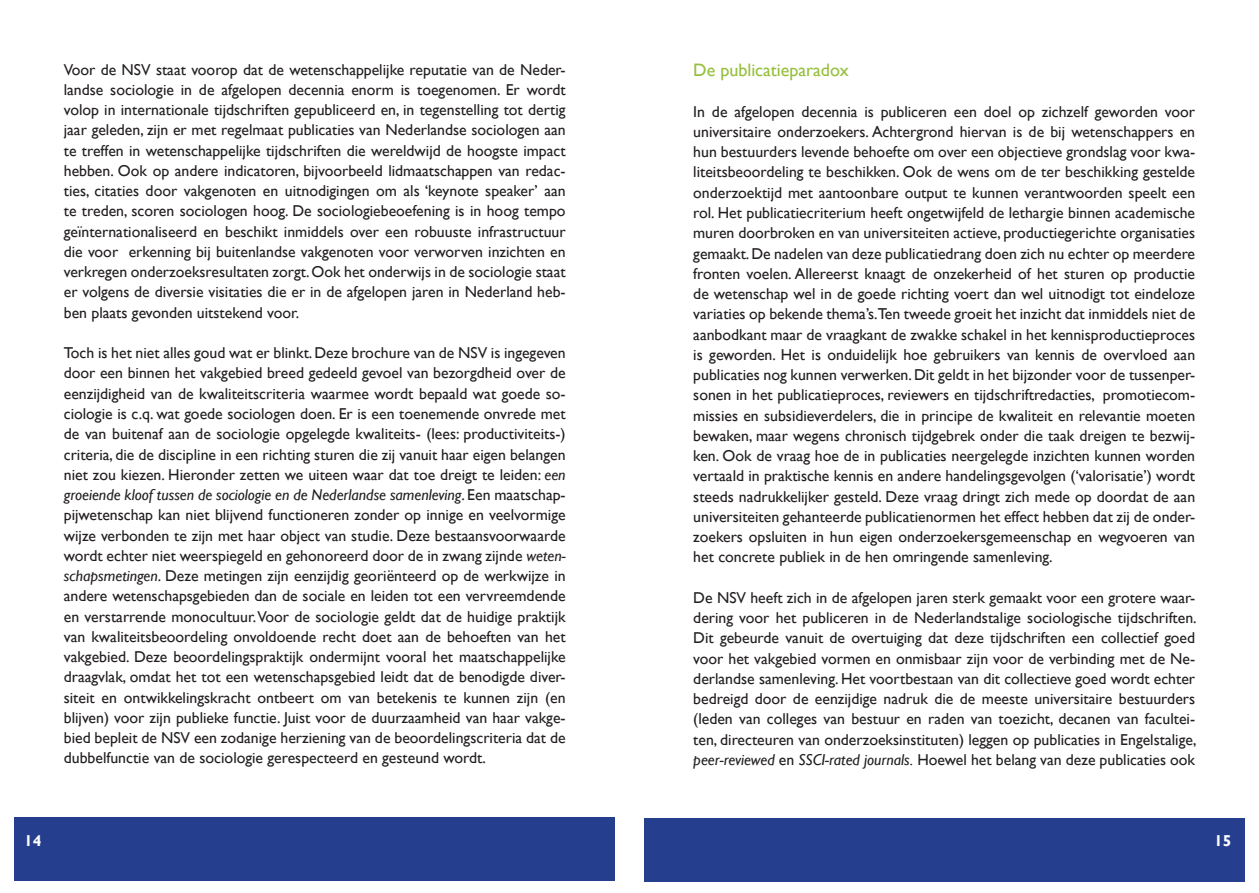
<style>
.page{position:relative;width:1259px;height:893px;background:#fff}
.page>*{position:absolute;margin:0;border:0;box-sizing:border-box;transform-origin:0 0}
.t1{font:18px "Gill Sans";color:#95bf3c}
.t2{font:15.75px/20.2px "Gill Sans";color:#231f20;text-align:justify}
.t3{font:700 15.75px "Gill Sans";color:#fff}
.s1{font-style:italic}
</style>
<div class="page">
<div style="left:15px;top:817px;width:600px;height:63px;background:#253f8e"></div>
<div style="left:644px;top:818px;width:600px;height:63px;background:#253f8e"></div>
<p class="t2" style="left:64px;top:60px;width:503px">Voor de NSV staat voorop dat de wetenschappelijke reputatie van de Neder&shy;landse sociologie in de afgelopen decennia enorm is toegenomen. Er wordt volop in internationale tijdschriften gepubliceerd en, in tegenstelling tot dertig jaar geleden, zijn er met regelmaat publicaties van Nederlandse sociologen aan te treffen in wetenschappelijke tijdschriften die wereldwijd de hoogste impact hebben. Ook op andere indicatoren, bijvoorbeeld lidmaatschappen van redac&shy;ties, citaties door vakgenoten en uitnodigingen om als ‘keynote speaker’ aan te treden, scoren sociologen hoog. De sociologiebeoefening is in hoog tempo geïnternationaliseerd en beschikt inmiddels over een robuuste infrastructuur die voor erkenning bij buitenlandse vakgenoten voor verworven inzichten en verkregen onderzoeksresultaten zorgt. Ook het onderwijs in de sociologie staat er volgens de diversie visitaties die er in de afgelopen jaren in Nederland heb&shy;ben plaats gevonden uitstekend voor.</p>
<p class="t2" style="left:64px;top:343px;width:503px">Toch is het niet alles goud wat er blinkt. Deze brochure van de NSV is ingegeven door een binnen het vakgebied breed gedeeld gevoel van bezorgdheid over de eenzijdigheid van de kwaliteitscriteria waarmee wordt bepaald wat goede so&shy;ciologie is c.q. wat goede sociologen doen. Er is een toenemende onvrede met de van buitenaf aan de sociologie opgelegde kwaliteits- (lees: productiviteits-) criteria, die de discipline in een richting sturen die zij vanuit haar eigen belangen niet zou kiezen. Hieronder zetten we uiteen waar dat toe dreigt te leiden: <span class="s1">een groeiende kloof tussen de sociologie en de Nederlandse samenleving</span>. Een maatschap&shy;pijwetenschap kan niet blijvend functioneren zonder op innige en veelvormige wijze verbonden te zijn met haar object van studie. Deze bestaansvoorwaarde wordt echter niet weerspiegeld en gehonoreerd door de in zwang zijnde <span class="s1">weten&shy;schapsmetingen</span>. Deze metingen zijn eenzijdig georiënteerd op de werkwijze in andere wetenschapsgebieden dan de sociale en leiden tot een vervreemdende en verstarrende monocultuur. Voor de sociologie geldt dat de huidige praktijk van kwaliteitsbeoordeling onvoldoende recht doet aan de behoeften van het vakgebied. Deze beoordelingspraktijk ondermijnt vooral het maatschappelijke draagvlak, omdat het tot een wetenschapsgebied leidt dat de benodigde diver&shy;siteit en ontwikkelingskracht ontbeert om van betekenis te kunnen zijn (en blijven) voor zijn publieke functie. Juist voor de duurzaamheid van haar vakge&shy;bied bepleit de NSV een zodanige herziening van de beoordelingscriteria dat de dubbelfunctie van de sociologie gerespecteerd en gesteund wordt.</p>
<p class="t1" style="left:693px;top:60px;width:157px">De publicatieparadox</p>
<p class="t2" style="left:693px;top:102px;width:503px">In de afgelopen decennia is publiceren een doel op zichzelf geworden voor universitaire onderzoekers. Achtergrond hiervan is de bij wetenschappers en hun bestuurders levende behoefte om over een objectieve grondslag voor kwa&shy;liteitsbeoordeling te beschikken. Ook de wens om de ter beschikking gestelde onderzoektijd met aantoonbare output te kunnen verantwoorden speelt een rol. Het publicatiecriterium heeft ongetwijfeld de lethargie binnen academische muren doorbroken en van universiteiten actieve, productiegerichte organisaties gemaakt. De nadelen van deze publicatiedrang doen zich nu echter op meerdere fronten voelen. Allereerst knaagt de onzekerheid of het sturen op productie de wetenschap wel in de goede richting voert dan wel uitnodigt tot eindeloze variaties op bekende thema’s.Ten tweede groeit het inzicht dat inmiddels niet de aanbodkant maar de vraagkant de zwakke schakel in het kennisproductieproces is geworden. Het is onduidelijk hoe gebruikers van kennis de overvloed aan publicaties nog kunnen verwerken. Dit geldt in het bijzonder voor de tussenper&shy;sonen in het publicatieproces, reviewers en tijdschriftredacties, promotiecom&shy;missies en subsidieverdelers, die in principe de kwaliteit en relevantie moeten bewaken, maar wegens chronisch tijdgebrek onder die taak dreigen te bezwij&shy;ken. Ook de vraag hoe de in publicaties neergelegde inzichten kunnen worden vertaald in praktische kennis en andere handelingsgevolgen (‘valorisatie’) wordt steeds nadrukkelijker gesteld. Deze vraag dringt zich mede op doordat de aan universiteiten gehanteerde publicatienormen het effect hebben dat zij de onder&shy;zoekers opsluiten in hun eigen onderzoekersgemeenschap en wegvoeren van het concrete publiek in de hen omringende samenleving.</p>
<p class="t2" style="left:693px;top:588px;width:505px">De NSV heeft zich in de afgelopen jaren sterk gemaakt voor een grotere waar&shy;dering voor het publiceren in de Nederlandstalige sociologische tijdschriften.<br>Dit gebeurde vanuit de overtuiging dat deze tijdschriften een collectief goed voor het vakgebied vormen en onmisbaar zijn voor de verbinding met de Ne&shy;derlandse samenleving. Het voortbestaan van dit collectieve goed wordt echter bedreigd door de eenzijdige nadruk die de meeste universitaire bestuurders (leden van colleges van bestuur en raden van toezicht, decanen van facultei&shy;ten, directeuren van onderzoeksinstituten) leggen op publicaties in Engelstalige, <span class="s1">peer-reviewed</span> en <span class="s1">SSCI-rated journals.</span> Hoewel het belang van deze publicaties ook</p>
<p class="t3" style="left:24px;top:831px;width:19px">14</p>
<p class="t3" style="left:1214px;top:831px;width:19px">15</p>
</div>
